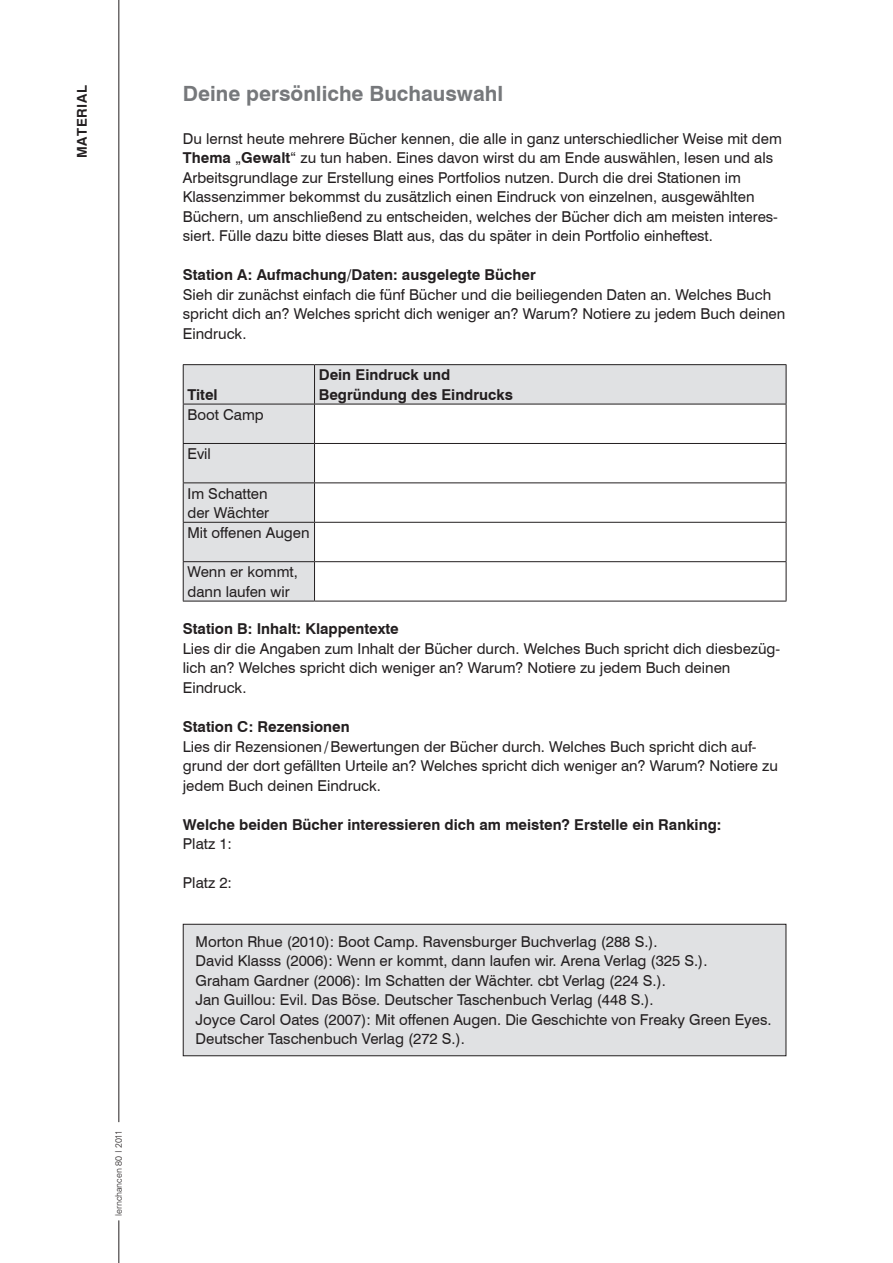
<style>
.page{position:relative;width:893px;height:1263px;background:#fff}
.page>*{position:absolute;margin:0;border:0;box-sizing:border-box;transform-origin:0 0}
.t1{font:700 21px "Swiss 721 BT";color:#76787b}
.t2{font:15px/19.5px "Swiss 721 BT";color:#231f20}
.t3{font:700 15px/19.5px "Swiss 721 BT";color:#231f20}
.t4{font:700 13.5px "Swiss 721 BT";color:#231f20}
.t5{font:300 9px "Univers LT Std";color:#231f20}
.s1{font-weight:700}
</style>
<div class="page">
<div style="left:183px;top:924px;width:603px;height:132px;background:#e0e1e3"></div>
<div style="left:183px;top:924px;width:603px;height:132px;border:1px solid #231f20"></div>
<div style="left:184px;top:365px;width:602px;height:236px;background:#e0e1e3"></div>
<svg style="left:315px;top:405px;width:471px;height:196px"></svg>
<hr style="left:183px;top:364px;width:132px;height:1px;background:#231f20">
<hr style="left:183px;top:365px;width:1px;height:39px;background:#231f20">
<hr style="left:315px;top:364px;width:471px;height:1px;background:#231f20">
<hr style="left:314px;top:365px;width:1px;height:39px;background:#231f20">
<hr style="left:786px;top:365px;width:1px;height:39px;background:#231f20">
<hr style="left:183px;top:404px;width:132px;height:1px;background:#231f20">
<hr style="left:183px;top:404px;width:1px;height:39px;background:#231f20">
<hr style="left:315px;top:404px;width:471px;height:1px;background:#231f20">
<hr style="left:314px;top:404px;width:1px;height:39px;background:#231f20">
<hr style="left:786px;top:404px;width:1px;height:39px;background:#231f20">
<hr style="left:183px;top:443px;width:132px;height:1px;background:#231f20">
<hr style="left:183px;top:444px;width:1px;height:38px;background:#231f20">
<hr style="left:315px;top:443px;width:471px;height:1px;background:#231f20">
<hr style="left:314px;top:444px;width:1px;height:38px;background:#231f20">
<hr style="left:786px;top:444px;width:1px;height:38px;background:#231f20">
<hr style="left:183px;top:482px;width:132px;height:1px;background:#231f20">
<hr style="left:183px;top:483px;width:1px;height:39px;background:#231f20">
<hr style="left:315px;top:482px;width:471px;height:1px;background:#231f20">
<hr style="left:314px;top:483px;width:1px;height:39px;background:#231f20">
<hr style="left:786px;top:483px;width:1px;height:39px;background:#231f20">
<hr style="left:183px;top:522px;width:132px;height:1px;background:#231f20">
<hr style="left:183px;top:523px;width:1px;height:38px;background:#231f20">
<hr style="left:315px;top:522px;width:471px;height:1px;background:#231f20">
<hr style="left:314px;top:523px;width:1px;height:38px;background:#231f20">
<hr style="left:786px;top:523px;width:1px;height:38px;background:#231f20">
<hr style="left:183px;top:561px;width:132px;height:1px;background:#231f20">
<hr style="left:183px;top:562px;width:1px;height:39px;background:#231f20">
<hr style="left:315px;top:561px;width:471px;height:1px;background:#231f20">
<hr style="left:314px;top:562px;width:1px;height:39px;background:#231f20">
<hr style="left:786px;top:562px;width:1px;height:39px;background:#231f20">
<hr style="left:183px;top:601px;width:132px;height:1px;background:#231f20">
<hr style="left:315px;top:601px;width:471px;height:1px;background:#231f20">
<hr style="left:119px;top:0;width:1px;height:1263px;background:#231f20">
<div style="left:115px;top:1122px;width:14px;height:98px;background:#fff"></div>
<p class="t4" style="left:74px;top:93px;width:9px;rotate:-90deg">l</p>
<p class="t4" style="left:74px;top:158px;width:23px;rotate:-90deg">Materia</p>
<p class="t5" style="left:113px;top:1216px;width:88px;rotate:-90deg">lernchancen 80 I 2011</p>
<h1 class="t1" style="left:183px;top:81px;width:322px">Deine persönliche Buchauswahl</h1>
<p class="t2" style="left:183px;top:129px;width:601px">Du lernst heute mehrere Bücher kennen, die alle in ganz unterschiedlicher Weise mit dem <span class="s1">Thema</span> „<span class="s1">Gewalt</span>“ zu tun haben. Eines davon wirst du am Ende auswählen, lesen und als Arbeitsgrundlage zur Erstellung eines Portfolios nutzen. Durch die drei Stationen im Klassenzimmer bekommst du zusätzlich einen Eindruck von einzelnen, ausgewählten Büchern, um anschließend zu entscheiden, welches der Bücher dich am meisten interes&shy;siert. Fülle dazu bitte dieses Blatt aus, das du später in dein Portfolio einheftest.</p>
<p class="t3" style="left:183px;top:265px;width:354px">Station A: Aufmachung/Daten: ausgelegte Bücher</p>
<p class="t2" style="left:183px;top:285px;width:604px">Sieh dir zunächst einfach die fünf Bücher und die beiliegenden Daten an. Welches Buch spricht dich an? Welches spricht dich weniger an? Warum? Notiere zu jedem Buch deinen<br>Eindruck.</p>
<p class="t3" style="left:187px;top:385px;width:32px">Titel</p>
<p class="t3" style="left:319px;top:365px;width:196px">Dein Eindruck und<br>Begründung des Eindrucks</p>
<p class="t2" style="left:187px;top:404px;width:78px">Boot Camp</p>
<p class="t2" style="left:187px;top:444px;width:25px">Evil</p>
<p class="t2" style="left:187px;top:483px;width:124px">Im Schatten<br>der Wächter<br>Mit offenen Augen</p>
<p class="t2" style="left:187px;top:562px;width:112px">Wenn er kommt, dann laufen wir</p>
<p class="t3" style="left:183px;top:619px;width:217px">Station B: Inhalt: Klappentexte</p>
<p class="t2" style="left:183px;top:639px;width:599px">Lies dir die Angaben zum Inhalt der Bücher durch. Welches Buch spricht dich diesbezüg&shy;lich an? Welches spricht dich weniger an? Warum? Notiere zu jedem Buch deinen<br>Eindruck.</p>
<p class="t3" style="left:183px;top:717px;width:168px">Station C: Rezensionen</p>
<p class="t2" style="left:183px;top:736px;width:597px">Lies dir Rezensionen/Bewertungen der Bücher durch. Welches Buch spricht dich auf&shy;grund der dort gefällten Urteile an? Welches spricht dich weniger an? Warum? Notiere zu jedem Buch deinen Eindruck.</p>
<p class="t3" style="left:183px;top:814px;width:540px">Welche beiden Bücher interessieren dich am meisten? Erstelle ein Ranking:</p>
<p class="t2" style="left:183px;top:834px;width:51px">Platz 1:</p>
<p class="t2" style="left:183px;top:873px;width:51px">Platz 2:</p>
<p class="t2" style="left:196px;top:931px;width:578px">Morton Rhue (2010): Boot Camp. Ravensburger Buchverlag (288 S.).<br>David Klasss (2006): Wenn er kommt, dann laufen wir. Arena Verlag (325 S.).<br>Graham Gardner (2006): Im Schatten der Wächter. cbt Verlag (224 S.).<br>Jan Guillou: Evil. Das Böse. Deutscher Taschenbuch Verlag (448 S.).<br>Joyce Carol Oates (2007): Mit offenen Augen. Die Geschichte von Freaky Green Eyes.<br>Deutscher Taschenbuch Verlag (272 S.).</p>
</div>
